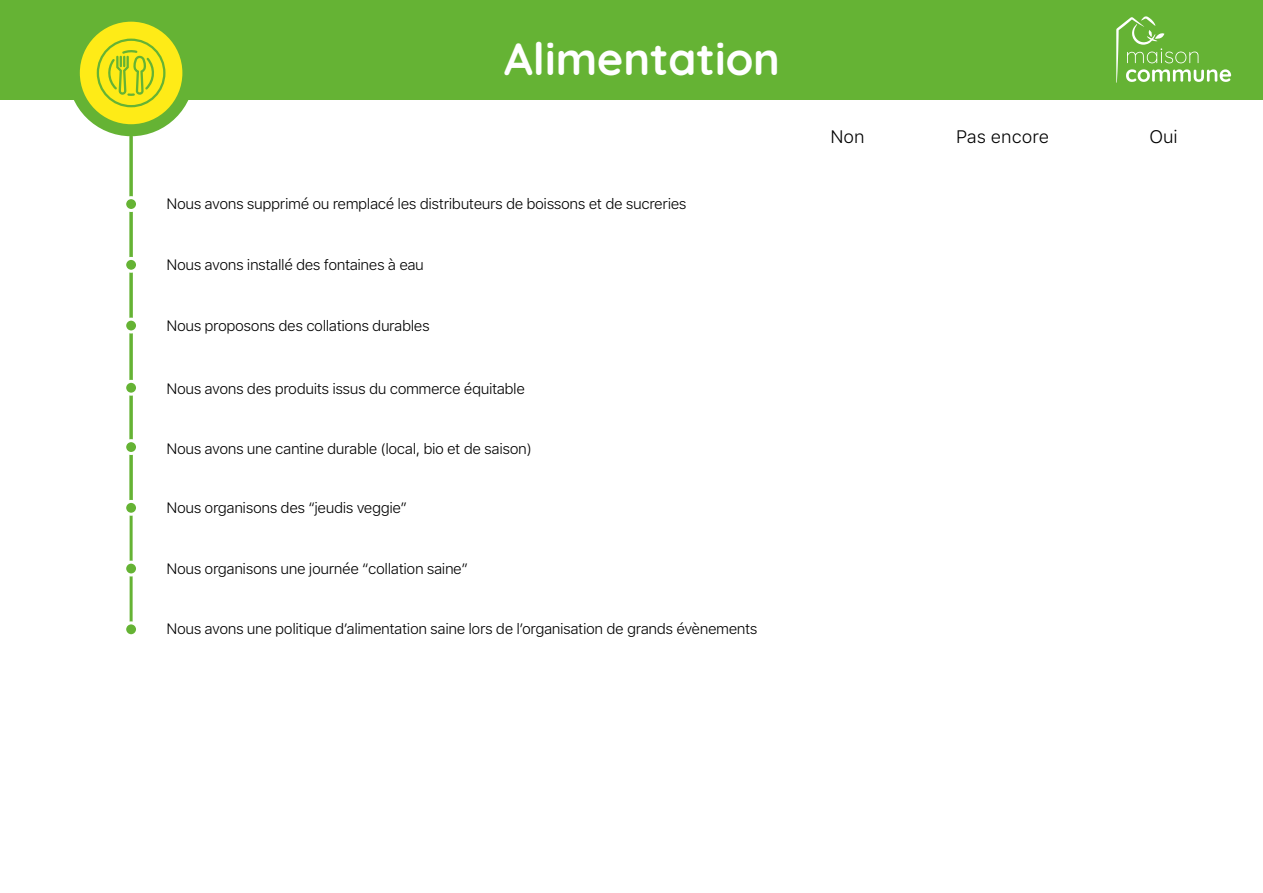
<style>
.page{position:relative;width:1263px;height:893px;background:#fff}
.page>*{position:absolute;margin:0;border:0;box-sizing:border-box;transform-origin:0 0}
.t1{font:700 45px "Quicksand";color:#fff}
.t2{font:300 18px "SFUI Text";color:#000}
.t3{font:300 15px "SFUI Text";letter-spacing:-.03em;color:#000}
</style>
<div class="page">
<div style="left:0;top:0;width:1263px;height:100px;background:#65b334"></div>
<svg style="left:1116px;top:16px;width:115px;height:67px"></svg>
<svg style="left:74px;top:16px;width:114px;height:114px;background:#dcde1d"></svg>
<div style="left:68px;top:10px;width:126px;height:126px;border:12px solid #65b334;border-radius:50%"></div>
<svg style="left:97px;top:39px;width:68px;height:68px;background:#d9dd1d"></svg>
<hr style="left:130px;top:130px;width:3px;height:499px;background:#65b334">
<div style="left:125px;top:198px;width:13px;height:12px;background:#65b334;border-radius:50%"></div>
<div style="left:123px;top:196px;width:16px;height:16px;border:3px solid #fff;border-radius:50%"></div>
<div style="left:125px;top:258px;width:13px;height:13px;background:#65b334;border-radius:50%"></div>
<div style="left:123px;top:257px;width:16px;height:16px;border:3px solid #fff;border-radius:50%"></div>
<div style="left:125px;top:319px;width:13px;height:13px;background:#65b334;border-radius:50%"></div>
<div style="left:123px;top:318px;width:16px;height:15px;border:3px solid #fff;border-radius:50%"></div>
<div style="left:125px;top:381px;width:13px;height:13px;background:#65b334;border-radius:50%"></div>
<div style="left:123px;top:380px;width:16px;height:16px;border:3px solid #fff;border-radius:50%"></div>
<div style="left:125px;top:441px;width:13px;height:12px;background:#65b334;border-radius:50%"></div>
<div style="left:123px;top:439px;width:16px;height:16px;border:3px solid #fff;border-radius:50%"></div>
<div style="left:125px;top:501px;width:13px;height:13px;background:#65b334;border-radius:50%"></div>
<div style="left:123px;top:500px;width:16px;height:16px;border:3px solid #fff;border-radius:50%"></div>
<div style="left:125px;top:562px;width:13px;height:13px;background:#65b334;border-radius:50%"></div>
<div style="left:123px;top:561px;width:16px;height:15px;border:3px solid #fff;border-radius:50%"></div>
<div style="left:125px;top:623px;width:13px;height:13px;background:#65b334;border-radius:50%"></div>
<div style="left:123px;top:621px;width:16px;height:16px;border:3px solid #fff;border-radius:50%"></div>
<h1 class="t1" style="left:504px;top:25px;width:277px">Alimentation</h1>
<p class="t3" style="left:167px;top:193px;width:522px">Nous avons supprimé ou remplacé les distributeurs de boissons et de sucreries</p>
<p class="t3" style="left:167px;top:254px;width:259px">Nous avons installé des fontaines à eau</p>
<p class="t3" style="left:167px;top:315px;width:265px">Nous proposons des collations durables</p>
<p class="t3" style="left:167px;top:378px;width:360px">Nous avons des produits issus du commerce équitable</p>
<p class="t3" style="left:167px;top:438px;width:366px">Nous avons une cantine durable (local, bio et de saison)</p>
<p class="t3" style="left:167px;top:497px;width:242px">Nous organisons des “jeudis veggie”</p>
<p class="t3" style="left:167px;top:558px;width:303px">Nous organisons une journée “collation saine”</p>
<p class="t3" style="left:167px;top:619px;width:592px">Nous avons une politique d’alimentation saine lors de l’organisation de grands évènements</p>
<p class="t2" style="left:830px;top:124px;width:36px">Non</p>
<p class="t2" style="left:956px;top:124px;width:95px">Pas encore</p>
<p class="t2" style="left:1149px;top:124px;width:30px">Oui</p>
</div>
